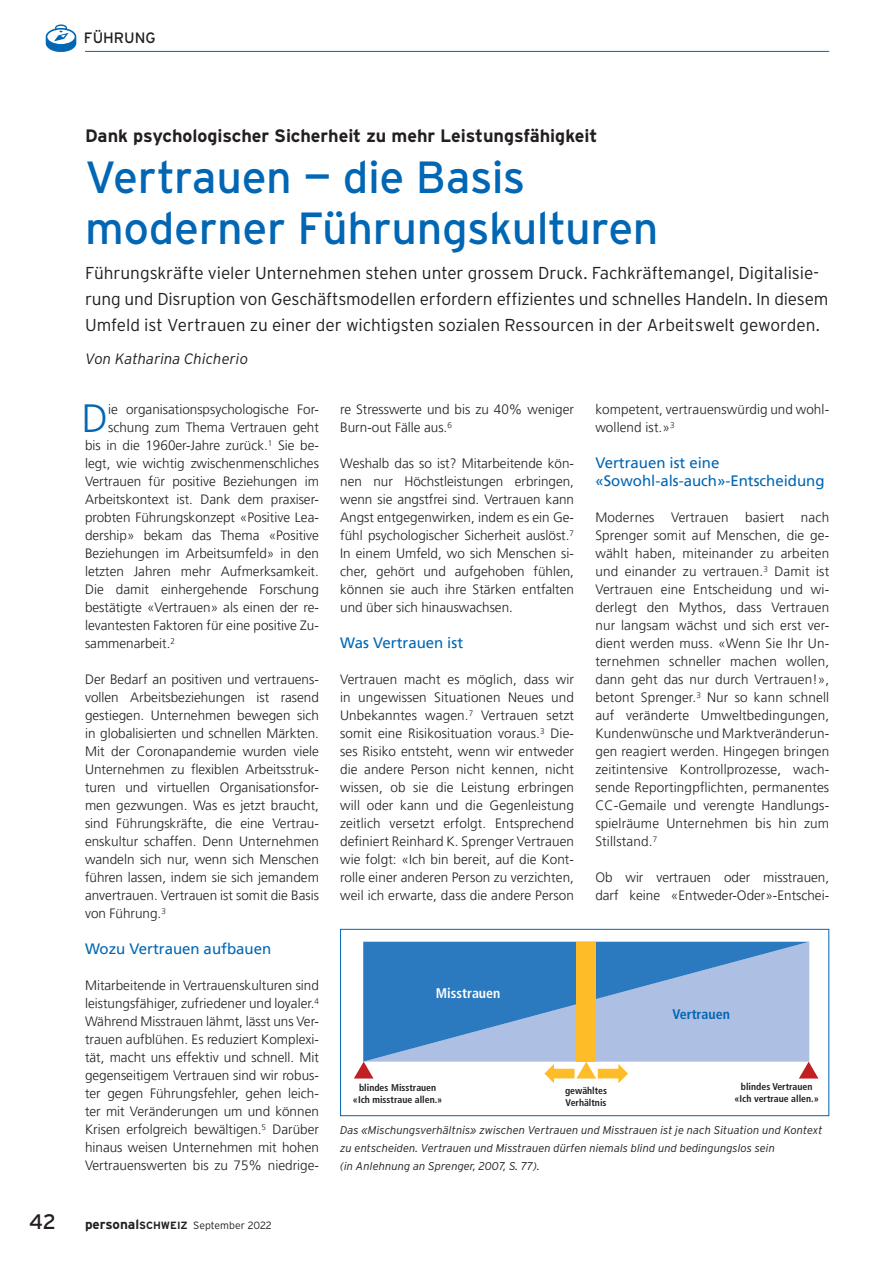
<style>
.page{position:relative;width:893px;height:1263px;background:#fff}
.page>*{position:absolute;margin:0;border:0;box-sizing:border-box;transform-origin:0 0}
.t1{font:45px/51px "Interstate";letter-spacing:-.01em;color:#0166b3}
.t2{font:300 39.3px "Frutiger LT Pro";color:#0166b3}
.t3{font:21px "Interstate";color:#231f20}
.t4{font:700 18px "Interstate";letter-spacing:-.005em;color:#231f20}
.t5{font:300 17.25px/26.2px "Interstate";letter-spacing:-.005em;color:#231f20}
.t6{font:15px/18px "Frutiger LT Pro";color:#0166b3}
.t7{font:italic 300 15px "Interstate";color:#231f20}
.t8{font:15px "Interstate";color:#231f20}
.t9{font:700 condensed 13.95px "Frutiger LT Pro";color:#fff}
.t10{font:700 condensed 13.95px "Frutiger LT Pro";color:#0166b3}
.t11{font:300 13.5px/18px "Frutiger LT Pro";color:#231f20;text-align:justify}
.t12{font:italic 300 11.25px/18px "Interstate";color:#231f20}
.t13{font:300 10.5px "Interstate";letter-spacing:-.005em;color:#231f20}
.t14{font:700 condensed 9.75px/11.7px "Frutiger LT Pro";color:#1f2022;text-align:center}
.s1{font-weight:700;font-size:13.5px}
.s2{font-weight:700}
</style>
<div class="page">
<hr style="left:85px;top:51px;width:744px;height:1px;background:#0166b3">
<svg style="left:46px;top:24px;width:30px;height:28px"></svg>
<svg style="left:363px;top:942px;width:446px;height:120px;background:#6c9cd0"></svg>
<div style="left:576px;top:942px;width:20px;height:120px;background:#fdbc28"></div>
<svg style="left:544px;top:1062px;width:84px;height:21px"></svg>
<svg style="left:354px;top:1062px;width:19px;height:16px"></svg>
<svg style="left:799px;top:1062px;width:19px;height:16px"></svg>
<div style="left:340px;top:929px;width:489px;height:187px;border:1px solid #0166b3"></div>
<p class="t8" style="left:84px;top:28px;width:73px">FÜHRUNG</p>
<h3 class="t4" style="left:85px;top:125px;width:514px">Dank psychologischer Sicherheit zu mehr Leistungsfähigkeit</h3>
<h1 class="t1" style="left:85px;top:151px;width:575px">Vertrauen — die Basis moderner Führungskulturen</h1>
<p class="t5" style="left:85px;top:259px;width:745px">Führungskräfte vieler Unternehmen stehen unter grossem Druck. Fachkräftemangel, Digitalisie&shy;rung und Disruption von Geschäftsmodellen erfordern effizientes und schnelles Handeln. In diesem<br>Umfeld ist Vertrauen zu einer der wichtigsten sozialen Ressourcen in der Arbeitswelt geworden.</p>
<p class="t7" style="left:85px;top:350px;width:165px">Von Katharina Chicherio</p>
<h2 class="t2" style="left:82px;top:395px;width:28px">D</h2>
<p class="t11" style="left:108px;top:400px;width:212px">ie organisationspsychologische For-</p>
<p class="t11" style="left:108px;top:418px;width:212px">schung zum Thema Vertrauen geht</p>
<p class="t11" style="left:85px;top:436px;width:235px">bis in die 1960er-Jahre zurück.<sup>1</sup> Sie be-</p>
<p class="t11" style="left:85px;top:454px;width:235px">legt, wie wichtig zwischenmenschliches</p>
<p class="t11" style="left:85px;top:472px;width:235px">Vertrauen für positive Beziehungen im</p>
<p class="t11" style="left:85px;top:490px;width:235px">Arbeitskontext ist. Dank dem praxiser-</p>
<p class="t11" style="left:85px;top:508px;width:235px">probten Führungskonzept «Positive Lea-</p>
<p class="t11" style="left:85px;top:526px;width:235px">dership» bekam das Thema «Positive</p>
<p class="t11" style="left:85px;top:544px;width:235px">Beziehungen im Arbeitsumfeld» in den</p>
<p class="t11" style="left:85px;top:562px;width:235px">letzten Jahren mehr Aufmerksamkeit.</p>
<p class="t11" style="left:85px;top:580px;width:235px">Die damit einhergehende Forschung</p>
<p class="t11" style="left:85px;top:598px;width:235px">bestätigte «Vertrauen» als einen der re-</p>
<p class="t11" style="left:85px;top:616px;width:235px">levantesten Faktoren für eine positive Zu-</p>
<p class="t11" style="left:85px;top:634px;width:92px">sammenarbeit.<sup>2</sup></p>
<p class="t11" style="left:85px;top:670px;width:235px">Der Bedarf an positiven und vertrauens&shy;vollen Arbeitsbeziehungen ist rasend gestiegen. Unternehmen bewegen sich in globalisierten und schnellen Märkten.<br>Mit der Coronapandemie wurden viele Unternehmen zu flexiblen Arbeitsstruk&shy;turen und virtuellen Organisationsfor&shy;men gezwungen. Was es jetzt braucht, sind Führungskräfte, die eine Vertrau&shy;enskultur schaffen. Denn Unternehmen wandeln sich nur, wenn sich Menschen führen lassen, indem sie sich jemandem anvertrauen. Vertrauen ist somit die Basis von Führung.<sup>3</sup></p>
<p class="t6" style="left:85px;top:940px;width:188px">Wozu Vertrauen aufbauen</p>
<p class="t11" style="left:85px;top:976px;width:235px">Mitarbeitende in Vertrauenskulturen sind leistungsfähiger, zufriedener und loyaler.<sup>4<br></sup>Während Misstrauen lähmt, lässt uns Ver&shy;trauen aufblühen. Es reduziert Komplexi&shy;tät, macht uns effektiv und schnell. Mit gegenseitigem Vertrauen sind wir robus&shy;ter gegen Führungsfehler, gehen leich&shy;ter mit Veränderungen um und können Krisen erfolgreich bewältigen.<sup>5</sup> Darüber hinaus weisen Unternehmen mit hohen Vertrauenswerten bis zu 75% niedrige-</p>
<h3 class="t3" style="left:29px;top:1209px;width:28px">42</h3>
<p class="t13" style="left:85px;top:1218px;width:188px"><span class="s1">personal</span><span class="s2">SCHWEIZ</span> September 2022</p>
<p class="t11" style="left:340px;top:400px;width:235px">re Stresswerte und bis zu 40% weniger<br>Burn-out Fälle aus.<sup>6</sup></p>
<p class="t11" style="left:340px;top:454px;width:235px">Weshalb das so ist? Mitarbeitende kön&shy;nen nur Höchstleistungen erbringen, wenn sie angstfrei sind. Vertrauen kann Angst entgegenwirken, indem es ein Ge&shy;fühl psychologischer Sicherheit auslöst.<sup>7<br></sup>In einem Umfeld, wo sich Menschen si&shy;cher, gehört und aufgehoben fühlen, können sie auch ihre Stärken entfalten und über sich hinauswachsen.</p>
<p class="t6" style="left:340px;top:634px;width:124px">Was Vertrauen ist</p>
<p class="t11" style="left:340px;top:670px;width:235px">Vertrauen macht es möglich, dass wir in ungewissen Situationen Neues und Unbekanntes wagen.<sup>7</sup> Vertrauen setzt somit eine Risikosituation voraus.<sup>3</sup> Die&shy;ses Risiko entsteht, wenn wir entweder die andere Person nicht kennen, nicht wissen, ob sie die Leistung erbringen will oder kann und die Gegenleistung zeitlich versetzt erfolgt. Entsprechend definiert Reinhard K. Sprenger Vertrauen wie folgt: «Ich bin bereit, auf die Kont&shy;rolle einer anderen Person zu verzichten, weil ich erwarte, dass die andere Person</p>
<p class="t11" style="left:595px;top:400px;width:235px">kompetent, vertrauenswürdig und wohl&shy;wollend ist.»<sup>3</sup></p>
<p class="t6" style="left:595px;top:454px;width:231px">Vertrauen ist eine «Sowohl-als-auch»-Entscheidung</p>
<p class="t11" style="left:595px;top:508px;width:235px">Modernes Vertrauen basiert nach Sprenger somit auf Menschen, die ge&shy;wählt haben, miteinander zu arbeiten und einander zu vertrauen.<sup>3</sup> Damit ist Vertrauen eine Entscheidung und wi&shy;derlegt den Mythos, dass Vertrauen nur langsam wächst und sich erst ver&shy;dient werden muss. «Wenn Sie Ihr Un&shy;ternehmen schneller machen wollen, dann geht das nur durch Vertrauen!», betont Sprenger.<sup>3</sup> Nur so kann schnell auf veränderte Umweltbedingungen, Kundenwünsche und Marktveränderun&shy;gen reagiert werden. Hingegen bringen zeitintensive Kontrollprozesse, wach&shy;sende Reportingpflichten, permanentes CC-Gemaile und verengte Handlungs&shy;spielräume Unternehmen bis hin zum Stillstand.<sup>7</sup></p>
<p class="t11" style="left:595px;top:868px;width:235px">Ob wir vertrauen oder misstrauen, darf keine «Entweder-Oder»-Entschei-</p>
<p class="t9" style="left:436px;top:984px;width:66px">Misstrauen</p>
<p class="t10" style="left:673px;top:1006px;width:59px">Vertrauen</p>
<p class="t14" style="left:353px;top:1082px;width:91px">blindes Misstrauen «Ich misstraue allen.»</p>
<p class="t14" style="left:734px;top:1081px;width:86px">blindes Vertrauen «Ich vertraue allen.»</p>
<p class="t14" style="left:565px;top:1085px;width:44px;text-align:left">gewähltes<br>Verhältnis</p>
<p class="t12" style="left:340px;top:1121px;width:484px">Das «Mischungsverhältnis» zwischen Vertrauen und Misstrauen ist je nach Situation und Kontext zu entscheiden. Vertrauen und Misstrauen dürfen niemals blind und bedingungslos sein<br>(in Anlehnung an Sprenger, 2007, S. 77).</p>
</div>
